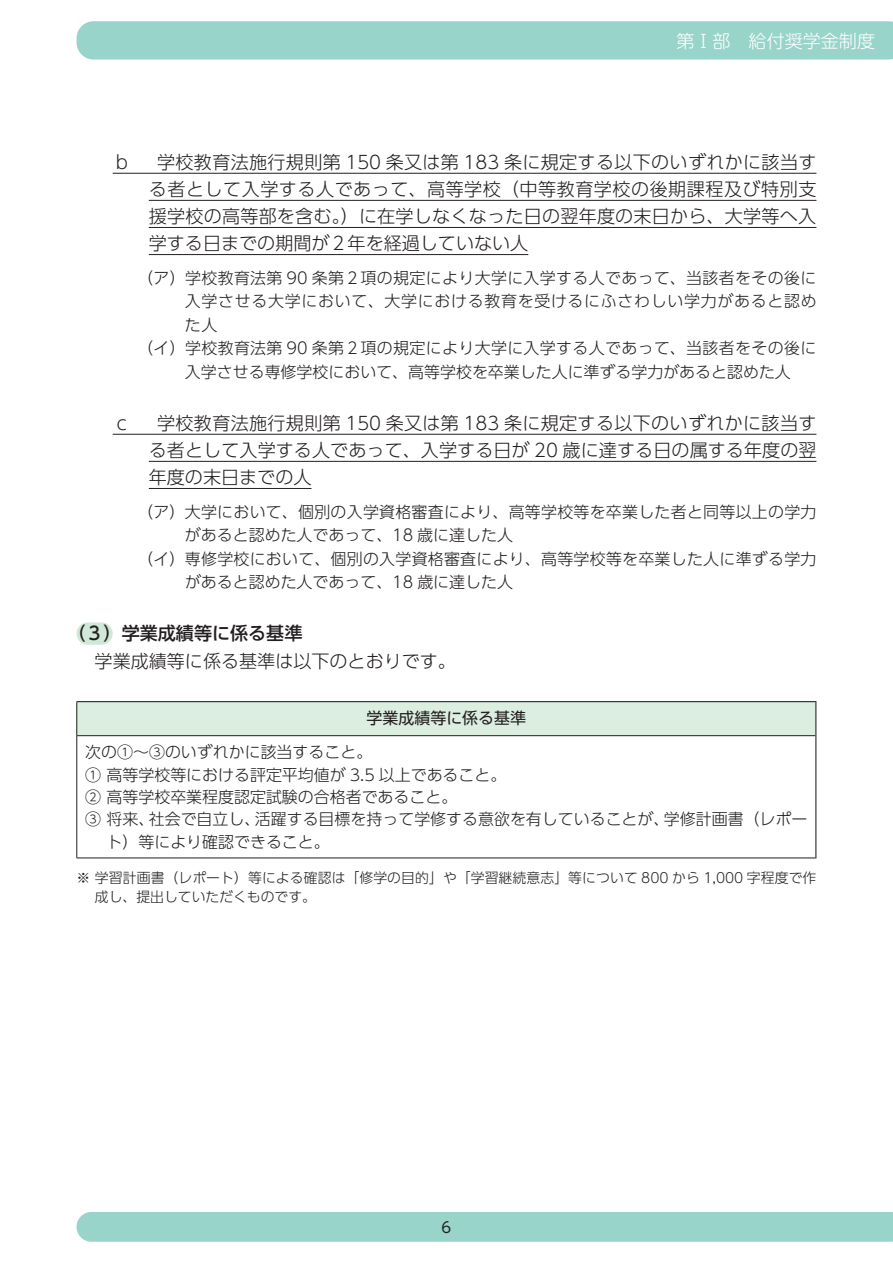
<style>
.page{position:relative;width:893px;height:1263px;background:#fff}
.page>*{position:absolute;margin:0;border:0;box-sizing:border-box;transform-origin:0 0}
.t1{font:300 18px/27.2px "UD Shin Go Pr 6";letter-spacing:.005em;color:#231f20;text-align:justify}
.t2{font:500 18px "UD Shin Go Pr 6";color:#231f20}
.t3{font:300 18px "UD Shin M Go Pro";color:#fff}
.t4{font:300 15.9px "UD Shin Go Pr 6";color:#231f20}
.t5{font:300 15.9px "UD Shin Go Pr 6";letter-spacing:.02em;color:#231f20}
.t6{font:300 15.9px "UD Shin Go Pr 6";letter-spacing:.045em;color:#231f20}
.t7{font:15.9px "UD Shin Go Pr 6";color:#231f20}
.t8{font:14.85px "UD Shin Go Pr 6";color:#231f20}
.t9{font:300 13.8px/19.2px "UD Shin Go Pr 6";letter-spacing:.01em;color:#231f20}
</style>
<div class="page">
<hr style="left:113px;top:173px;width:703px;height:1px;background:#231f20">
<hr style="left:149px;top:200px;width:667px;height:1px;background:#231f20">
<hr style="left:149px;top:227px;width:667px;height:1px;background:#231f20">
<hr style="left:149px;top:254px;width:379px;height:1px;background:#231f20">
<hr style="left:113px;top:434px;width:703px;height:1px;background:#231f20">
<hr style="left:149px;top:461px;width:667px;height:1px;background:#231f20">
<hr style="left:149px;top:488px;width:162px;height:1px;background:#231f20">
<div style="left:77px;top:622px;width:36px;height:23px;background:#d0e8d7;border-radius:11px"></div>
<div style="left:77px;top:702px;width:739px;height:34px;background:#dceee0"></div>
<hr style="left:77px;top:702px;width:1px;height:33px;background:#231f20">
<hr style="left:77px;top:735px;width:738px;height:1px;background:#231f20">
<hr style="left:77px;top:736px;width:1px;height:122px;background:#231f20">
<hr style="left:77px;top:858px;width:739px;height:1px;background:#231f20">
<hr style="left:77px;top:701px;width:739px;height:1px;background:#231f20">
<hr style="left:815px;top:702px;width:1px;height:34px;background:#231f20">
<hr style="left:815px;top:736px;width:1px;height:122px;background:#231f20">
<div style="left:77px;top:21px;width:816px;height:39px;background:#98d4c9"></div>
<div style="left:77px;top:1212px;width:816px;height:30px;background:#98d4c9"></div>
<p class="t3" style="left:676px;top:26px;width:200px">第Ⅰ部　給付奨学金制度</p>
<p class="t1" style="left:149px;top:148px;width:669px;text-indent:-36px">ｂ　学校教育法施行規則第 150 条又は第 183 条に規定する以下のいずれかに該当する者として入学する人であって、高等学校（中等教育学校の後期課程及び特別支援学校の高等部を含む。）に在学しなくなった日の翌年度の末日から、大学等へ入学する日までの期間が２年を経過していない人</p>
<p class="t5" style="left:137px;top:265px;width:681px">（ア）学校教育法第 90 条第２項の規定により大学に入学する人であって、当該者をその後に</p>
<p class="t6" style="left:185px;top:289px;width:633px">入学させる大学において、大学における教育を受けるにふさわしい学力があると認め</p>
<p class="t4" style="left:185px;top:312px;width:34px">た人</p>
<p class="t5" style="left:137px;top:335px;width:681px">（イ）学校教育法第 90 条第２項の規定により大学に入学する人であって、当該者をその後に</p>
<p class="t4" style="left:185px;top:359px;width:607px">入学させる専修学校において、高等学校を卒業した人に準ずる学力があると認めた人</p>
<p class="t1" style="left:149px;top:409px;width:669px;text-indent:-36px">ｃ　学校教育法施行規則第 150 条又は第 183 条に規定する以下のいずれかに該当する者として入学する人であって、入学する日が 20 歳に達する日の属する年度の翌年度の末日までの人</p>
<p class="t4" style="left:137px;top:499px;width:681px">（ア）大学において、個別の入学資格審査により、高等学校等を卒業した者と同等以上の学力</p>
<p class="t4" style="left:185px;top:522px;width:329px">があると認めた人であって、18 歳に達した人</p>
<p class="t4" style="left:137px;top:546px;width:681px">（イ）専修学校において、個別の入学資格審査により、高等学校等を卒業した人に準ずる学力</p>
<p class="t4" style="left:185px;top:569px;width:329px">があると認めた人であって、18 歳に達した人</p>
<p class="t2" style="left:68px;top:619px;width:236px">（３）学業成績等に係る基準</p>
<p class="t1" style="left:95px;top:646px;width:363px">学業成績等に係る基準は以下のとおりです。</p>
<p class="t7" style="left:367px;top:705px;width:161px">学業成績等に係る基準</p>
<p class="t4" style="left:85px;top:739px;width:289px">次の①～③のいずれかに該当すること。</p>
<p class="t4" style="left:85px;top:762px;width:423px">① 高等学校等における評定平均値が 3.5 以上であること。</p>
<p class="t4" style="left:85px;top:784px;width:374px">② 高等学校卒業程度認定試験の合格者であること。</p>
<p class="t4" style="left:85px;top:806px;width:724px">③ 将来、社会で自立し、活躍する目標を持って学修する意欲を有していることが、学修計画書（レポー</p>
<p class="t4" style="left:107px;top:829px;width:225px">ト）等により確認できること。</p>
<p class="t9" style="left:95px;top:868px;width:723px;text-indent:-18px">※ 学習計画書（レポート）等による確認は「修学の目的」や「学習継続意志」等について 800 から 1,000 字程度で作成し、提出していただくものです。</p>
<p class="t8" style="left:442px;top:1215px;width:11px">6</p>
</div>
